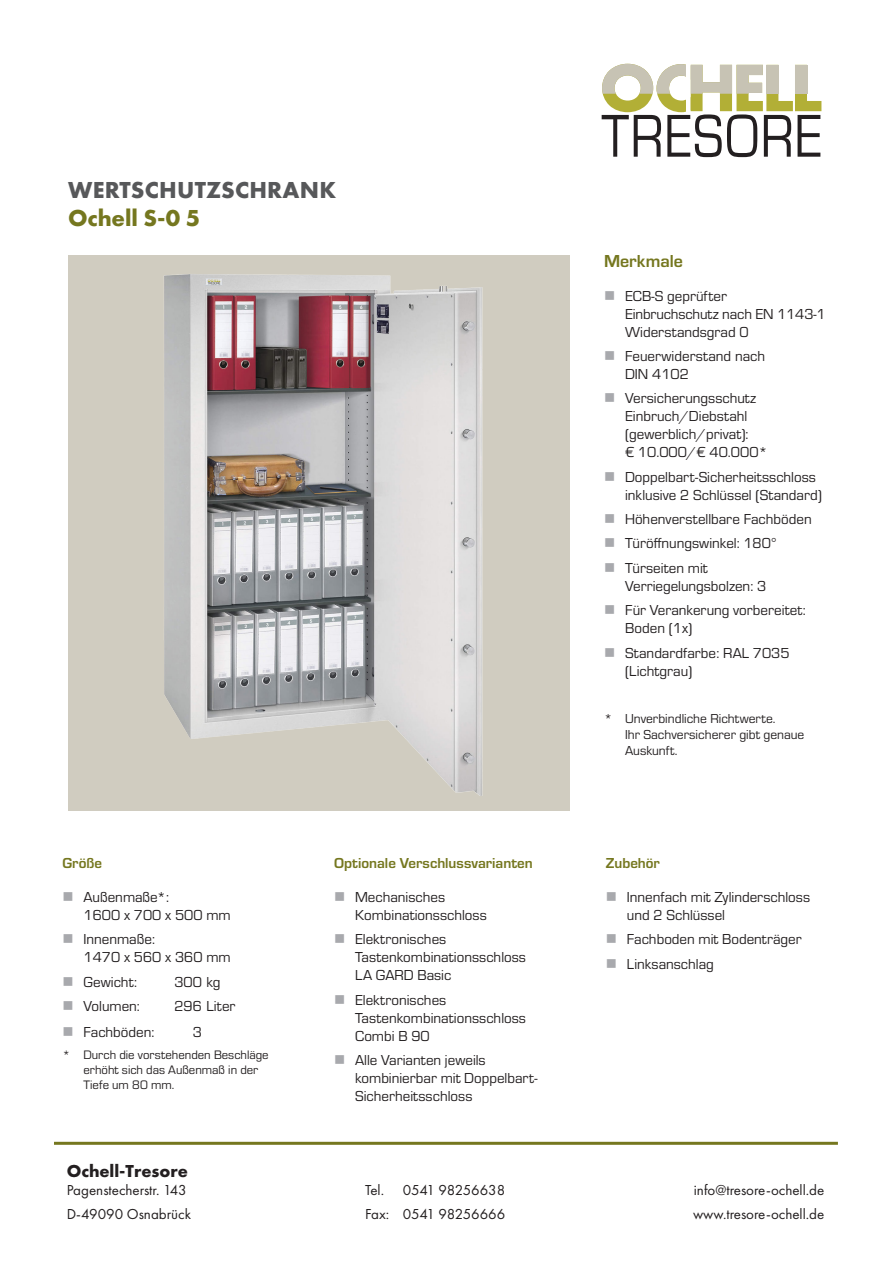
<style>
.page{position:relative;width:893px;height:1263px;background:#fff}
.page>*{position:absolute;margin:0;border:0;box-sizing:border-box;transform-origin:0 0}
.t1{font:62.55px "Eurostile";letter-spacing:.015em;color:#231f20;scale:.85 1}
.t2{font:700 24px "Futura PT";letter-spacing:.01em;color:#57585a}
.t3{font:700 24px "Futura PT";color:#75771f}
.t4{font:700 18px "Futura PT";color:#231f20}
.t5{font:700 18px "Eurostile";color:#75771f}
.t6{font:15px/18px "Eurostile";color:#231f20}
.t7{font:15px "Futura PT";color:#231f20}
.t8{font:700 15px "Eurostile";color:#75771f}
.t9{font:13.5px/16.2px "Eurostile";color:#231f20}
.t10{font:12.75px/15.3px "Eurostile";color:#231f20}
.s1{color:#a8a9ad}
</style>
<div class="page">
<img style="left:68px;top:255px;width:502px;height:556px">
<hr style="left:54px;top:1142px;width:784px;height:3px;background:#75771f">
<svg style="left:602px;top:64px;width:219px;height:48px"></svg>
<div style="left:795px;top:65px;width:12px;height:29px;background:#c7c3b4"></div>
<hr style="left:686px;top:64px;width:4px;height:48px;background:#fff">
<h2 class="t2" style="left:68px;top:174px;width:270px">WERTSCHUTZSCHRANK</h2>
<h2 class="t3" style="left:68px;top:203px;width:134px">Ochell S-0 5</h2>
<p class="t8" style="left:63px;top:853px;width:41px">Größe</p>
<p class="t6" style="left:84px;top:887px;width:149px;text-indent:-21px"><span class="s1">■</span> Außenmaße*:<br>1600 x 700 x 500 mm</p>
<p class="t6" style="left:84px;top:929px;width:149px;text-indent:-21px"><span class="s1">■</span> Innenmaße:<br>1470 x 560 x 360 mm</p>
<p class="t6" style="left:63px;top:972px;width:76px"><span class="s1">■</span> Gewicht:</p>
<p class="t6" style="left:174px;top:972px;width:48px">300 kg</p>
<p class="t6" style="left:63px;top:996px;width:79px"><span class="s1">■</span> Volumen:</p>
<p class="t6" style="left:174px;top:996px;width:62px">296 Liter</p>
<p class="t6" style="left:63px;top:1022px;width:93px"><span class="s1">■</span> Fachböden:</p>
<p class="t6" style="left:193px;top:1022px;width:11px">3</p>
<p class="t10" style="left:84px;top:1046px;width:187px;text-indent:-21px">* Durch die vorstehenden Beschläge erhöht sich das Außenmaß in der<br>Tiefe um 80 mm.</p>
<p class="t8" style="left:334px;top:853px;width:200px">Optionale Verschlussvarianten</p>
<p class="t6" style="left:355px;top:887px;width:133px;text-indent:-21px"><span class="s1">■</span> Mechanisches<br>Kombinationsschloss</p>
<p class="t6" style="left:355px;top:929px;width:172px;text-indent:-21px"><span class="s1">■</span> Elektronisches<br>Tastenkombinationsschloss<br>LA GARD Basic</p>
<p class="t6" style="left:355px;top:990px;width:172px;text-indent:-21px"><span class="s1">■</span> Elektronisches<br>Tastenkombinationsschloss<br>Combi B 90</p>
<p class="t6" style="left:355px;top:1050px;width:184px;text-indent:-21px"><span class="s1">■</span> Alle Varianten jeweils kombinierbar mit Doppelbart-<br>Sicherheitsschloss</p>
<h1 class="t1" style="left:601px;top:94px;width:261px">TRESORE</h1>
<p class="t5" style="left:604px;top:248px;width:80px">Merkmale</p>
<p class="t6" style="left:625px;top:286px;width:202px;text-indent:-21px"><span class="s1">■</span> ECB-S geprüfter<br>Einbruchschutz nach EN 1143-1<br>Widerstandsgrad 0</p>
<p class="t6" style="left:625px;top:346px;width:142px;text-indent:-21px"><span class="s1">■</span> Feuerwiderstand nach<br>DIN 4102</p>
<p class="t6" style="left:625px;top:389px;width:144px;text-indent:-21px"><span class="s1">■</span> Versicherungsschutz<br>Einbruch/Diebstahl (gewerblich/privat):<br>€ 10.000/€ 40.000*</p>
<p class="t6" style="left:625px;top:467px;width:198px;text-indent:-21px"><span class="s1">■</span> Doppelbart-Sicherheitsschloss inklusive 2 Schlüssel (Standard)</p>
<p class="t6" style="left:604px;top:509px;width:209px"><span class="s1">■</span> Höhenverstellbare Fachböden</p>
<p class="t6" style="left:604px;top:534px;width:174px"><span class="s1">■</span> Türöffnungswinkel: 180°</p>
<p class="t6" style="left:625px;top:558px;width:143px;text-indent:-21px"><span class="s1">■</span> Türseiten mit<br>Verriegelungsbolzen: 3</p>
<p class="t6" style="left:625px;top:600px;width:182px;text-indent:-21px"><span class="s1">■</span> Für Verankerung vorbereitet:<br>Boden (1x)</p>
<p class="t6" style="left:625px;top:643px;width:166px;text-indent:-21px"><span class="s1">■</span> Standardfarbe: RAL 7035 (Lichtgrau)</p>
<p class="t9" style="left:625px;top:709px;width:181px;text-indent:-21px">* Unverbindliche Richtwerte.<br>Ihr Sachversicherer gibt genaue<br>Auskunft.</p>
<p class="t8" style="left:606px;top:853px;width:56px">Zubehör</p>
<p class="t6" style="left:627px;top:887px;width:185px;text-indent:-21px"><span class="s1">■</span> Innenfach mit Zylinderschloss und 2 Schlüssel</p>
<p class="t6" style="left:606px;top:929px;width:197px"><span class="s1">■</span> Fachboden mit Bodenträger</p>
<p class="t6" style="left:606px;top:954px;width:109px"><span class="s1">■</span> Linksanschlag</p>
<p class="t4" style="left:67px;top:1159px;width:123px">Ochell-Tresore</p>
<p class="t7" style="left:67px;top:1181px;width:122px">Pagenstecherstr. 143</p>
<p class="t7" style="left:365px;top:1181px;width:142px">Tel. 0541 98256638</p>
<p class="t7" style="left:694px;top:1181px;width:132px">info@tresore-ochell.de</p>
<p class="t7" style="left:67px;top:1205px;width:126px">D-49090 Osnabrück</p>
<p class="t7" style="left:365px;top:1205px;width:142px">Fax: 0541 98256666</p>
<p class="t7" style="left:693px;top:1205px;width:133px">www.tresore-ochell.de</p>
</div>
